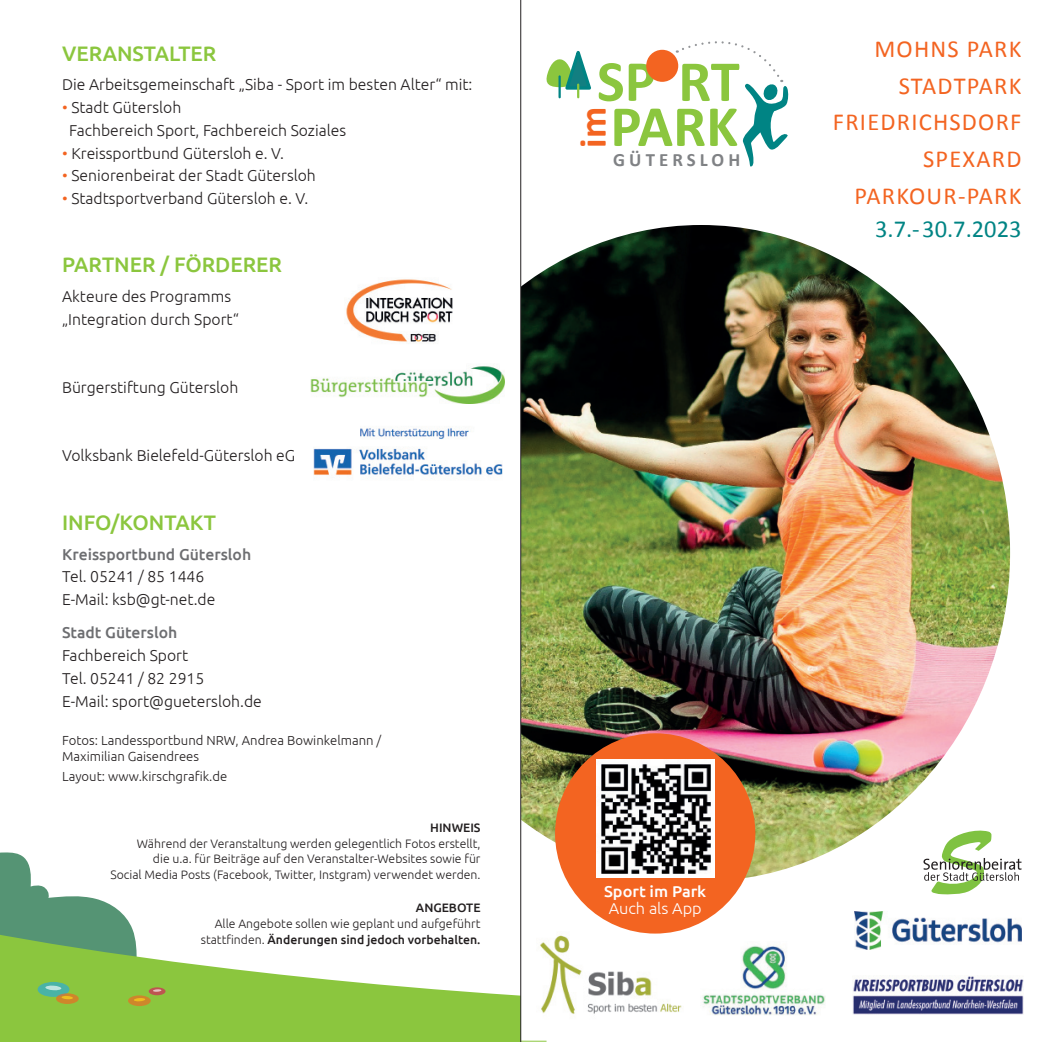
<style>
.page{position:relative;width:1042px;height:1042px;background:#fff}
.page>*{position:absolute;margin:0;border:0;box-sizing:border-box;transform-origin:0 0}
.t1{font:700 58.62px "Calibri";color:#8bc63e}
.t2{font:700 38.5px "Calibri";color:#f36421}
.t3{font:24.5px/36.8px "Calibri";letter-spacing:.05em;color:#f36421;text-align:right}
.t4{font:24.5px "Calibri";color:#008484}
.t5{font:500 21px "Ubuntu";color:#8bc63e}
.t6{font:700 18.9px "Calibri";letter-spacing:.215em;color:#808285}
.t7{font:300 15.75px/22.8px "Ubuntu";color:#231f20}
.t8{font:500 15.75px "Ubuntu";color:#6d6e71}
.t9{font:500 15.75px "Ubuntu";color:#fff;scale:1.04 1}
.t10{font:300 15.75px "Ubuntu";color:#fff;scale:1.04 1}
.t11{font:300 13.12px/15.8px "Ubuntu";color:#231f20}
.t12{font:300 12.25px/15.8px "Ubuntu";color:#231f20;text-align:right}
.t13{font:500 12.25px "Ubuntu";color:#231f20}
.s1{color:#f36421}
.s2{font-weight:500}
</style>
<div class="page">
<svg style="left:0;top:852px;width:134px;height:82px"></svg>
<img style="left:310px;top:366px;width:194px;height:37px">
<img style="left:346px;top:279px;width:107px;height:63px">
<svg style="left:0;top:934px;width:520px;height:108px;fill:#8bc63e"></svg>
<svg style="left:38px;top:982px;width:31px;height:15px"></svg>
<svg style="left:45px;top:985px;width:16px;height:5px"></svg>
<svg style="left:56px;top:993px;width:23px;height:11px"></svg>
<svg style="left:62px;top:996px;width:11px;height:3px"></svg>
<svg style="left:128px;top:995px;width:23px;height:11px"></svg>
<svg style="left:134px;top:998px;width:11px;height:3px"></svg>
<svg style="left:149px;top:987px;width:17px;height:8px"></svg>
<svg style="left:153px;top:989px;width:8px;height:3px"></svg>
<img style="left:313px;top:428px;width:189px;height:48px">
<img style="left:520px;top:0;width:504px;height:1042px">
<h3 class="t5" style="left:62px;top:44px;width:156px">VERANSTALTER</h3>
<p class="t7" style="left:62px;top:74px;width:412px">Die Arbeitsgemeinschaft „Siba - Sport im besten Alter“ mit:</p>
<p class="t7" style="left:62px;top:97px;width:121px"><span class="s1">ï</span> Stadt Gütersloh</p>
<p class="t7" style="left:69px;top:120px;width:278px">Fachbereich Sport, Fachbereich Soziales</p>
<p class="t7" style="left:62px;top:143px;width:223px"><span class="s1">ï</span> Kreissportbund Gütersloh e. V.</p>
<p class="t7" style="left:62px;top:165px;width:255px"><span class="s1">ï</span> Seniorenbeirat der Stadt Gütersloh</p>
<p class="t7" style="left:62px;top:188px;width:248px"><span class="s1">ï</span> Stadtsportverband Gütersloh e. V.</p>
<h3 class="t5" style="left:62px;top:256px;width:221px">PARTNER / FÖRDERER</h3>
<p class="t7" style="left:62px;top:286px;width:178px">Akteure des Programms „Integration durch Sport“</p>
<p class="t7" style="left:62px;top:377px;width:178px">Bürgerstiftung Gütersloh</p>
<p class="t7" style="left:62px;top:445px;width:235px">Volksbank Bielefeld-Gütersloh eG</p>
<h3 class="t5" style="left:62px;top:513px;width:155px">INFO/KONTAKT</h3>
<p class="t8" style="left:62px;top:547px;width:191px">Kreissportbund Gütersloh</p>
<p class="t7" style="left:62px;top:566px;width:155px">Tel. 05241 / 85 1446<br>E-Mail: ksb@gt-net.de</p>
<p class="t8" style="left:62px;top:626px;width:117px">Stadt Gütersloh</p>
<p class="t7" style="left:62px;top:645px;width:201px">Fachbereich Sport<br>Tel. 05241 / 82 2915<br>E-Mail: sport@guetersloh.de</p>
<p class="t11" style="left:62px;top:733px;width:321px">Fotos: Landessportbund NRW, Andrea Bowinkelmann /<br>Maximilian Gaisendrees</p>
<p class="t11" style="left:62px;top:768px;width:167px">Layout: www.kirschgrafik.de</p>
<p class="t13" style="left:430px;top:822px;width:52px">HINWEIS</p>
<p class="t12" style="left:110px;top:836px;width:372px">Während der Veranstaltung werden gelegentlich Fotos erstellt,<br>die u.a. für Beiträge auf den Veranstalter-Websites sowie für<br>Social Media Posts (Facebook, Twitter, Instgram) verwendet werden.</p>
<p class="t13" style="left:416px;top:902px;width:66px">ANGEBOTE</p>
<p class="t12" style="left:201px;top:916px;width:281px">Alle Angebote sollen wie geplant und aufgeführt stattfinden. <span class="s2">Änderungen sind jedoch vorbehalten.</span></p>
<h1 class="t1" style="left:597px;top:46px;width:144px">SP RT</h1>
<h2 class="t2" style="left:570px;top:148px;width:42px;rotate:-90deg">im</h2>
<h1 class="t1" style="left:610px;top:91px;width:129px">PARK</h1>
<p class="t6" style="left:613px;top:149px;width:129px">GÜTERSLOH</p>
<h3 class="t3" style="left:833px;top:30px;width:190px">MOHNS PARK<br>STADTPARK<br>FRIEDRICHSDORF<br>SPEXARD<br>PARKOUR-PARK</h3>
<h3 class="t4" style="left:875px;top:214px;width:148px">3.7.-30.7.2023</h3>
<p class="t9" style="left:604px;top:884px;width:100px">Sport im Park</p>
<p class="t10" style="left:609px;top:902px;width:91px">Auch als App</p>
</div>
